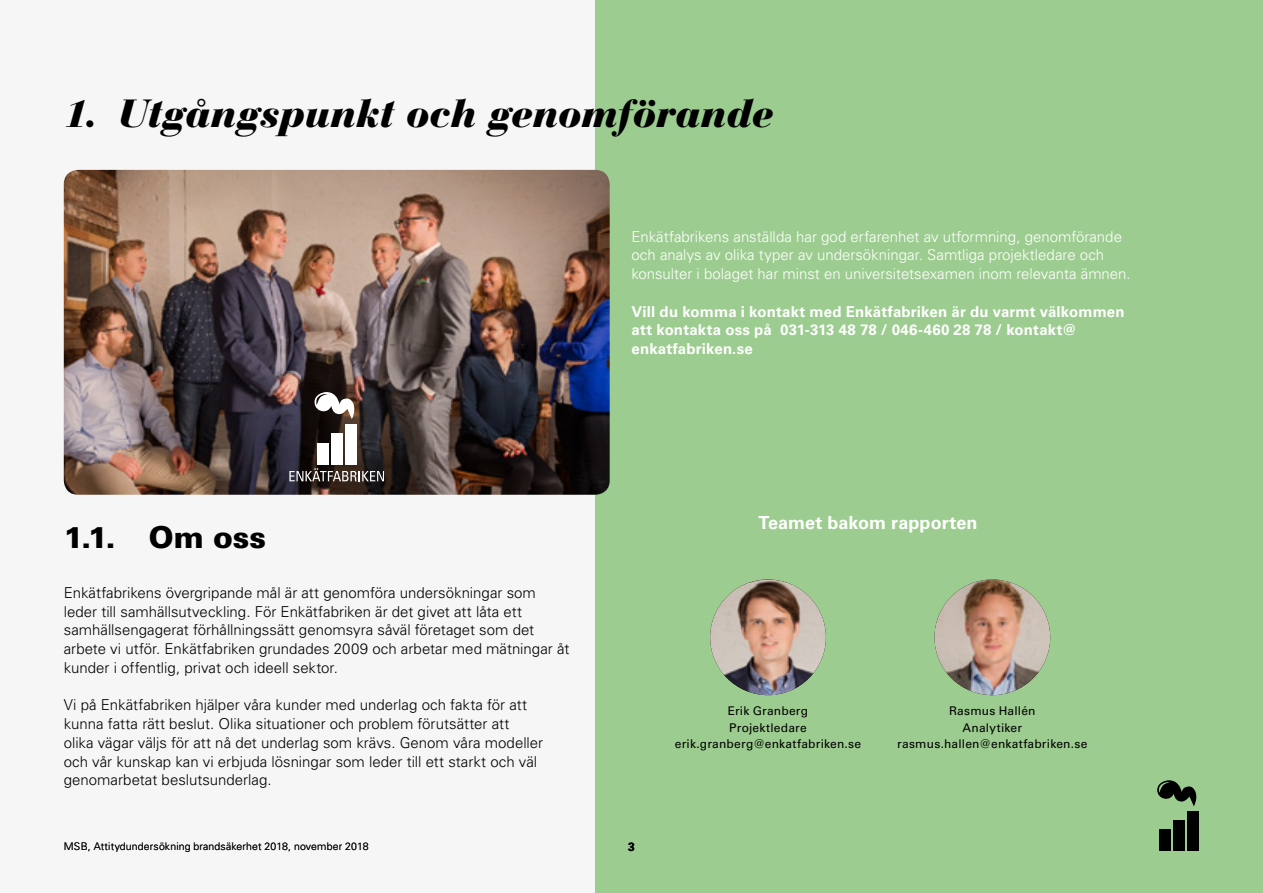
<style>
.page{position:relative;width:1263px;height:893px;background:#f6f6f6}
.page>*{position:absolute;margin:0;border:0;box-sizing:border-box;transform-origin:0 0}
.t1{font:italic 900 39px "Bauer Bodoni Std";letter-spacing:-.015em;color:#000}
.t2{font:900 30px "Univers LT Std";color:#000}
.t3{font:700 18px "Univers LT Std";color:#fff}
.t4{font:300 15px/18.8px "Univers LT Std";color:#000}
.t5{font:300 15px/18.8px "Univers LT Std";color:#fff}
.t6{font:700 15px/18.8px "Univers LT Std";letter-spacing:.01em;color:#fff}
.t7{font:12px/16.5px "Univers LT Std";letter-spacing:.015em;color:#000;text-align:center}
.t8{font:700 12px "Univers LT Std";color:#000}
.t9{font:300 10.5px "Univers LT Std";letter-spacing:.015em;color:#000}
</style>
<div class="page">
<div style="left:595px;top:0;width:668px;height:893px;background:#9dcc90"></div>
<div style="left:1159px;top:829px;width:12px;height:21px;background:#000"></div>
<div style="left:1173px;top:820px;width:12px;height:30px;background:#000"></div>
<div style="left:1187px;top:811px;width:11px;height:39px;background:#000"></div>
<svg style="left:1157px;top:780px;width:40px;height:26px"></svg>
<img style="left:64px;top:170px;width:546px;height:325px">
<svg style="left:289px;top:468px;width:95px;height:13px"></svg>
<div style="left:317px;top:443px;width:11px;height:22px;background:#fff"></div>
<div style="left:331px;top:434px;width:11px;height:31px;background:#fff"></div>
<div style="left:345px;top:424px;width:12px;height:41px;background:#fff"></div>
<svg style="left:314px;top:392px;width:44px;height:27px"></svg>
<img style="left:710px;top:579px;width:116px;height:116px;border-radius:58px">
<img style="left:934px;top:579px;width:116px;height:116px;border-radius:58px">
<h1 class="t1" style="left:64px;top:90px;width:711px">1. Utgångspunkt och genomförande</h1>
<p class="t5" style="left:631px;top:227px;width:501px">Enkätfabrikens anställda har god erfarenhet av utformning, genomförande och analys av olika typer av undersökningar. Samtliga projektledare och konsulter i bolaget har minst en universitetsexamen inom relevanta ämnen.</p>
<p class="t6" style="left:631px;top:302px;width:495px">Vill du komma i kontakt med Enkätfabriken är du varmt välkommen att kontakta oss på 031-313 48 78 / 046-460 28 78 / kontakt@ enkatfabriken.se</p>
<h2 class="t2" style="left:64px;top:518px;width:204px">1.1. Om oss</h2>
<p class="t4" style="left:64px;top:583px;width:507px">Enkätfabrikens övergripande mål är att genomföra undersökningar som leder till samhällsutveckling. För Enkätfabriken är det givet att låta ett samhällsengagerat förhållningssätt genomsyra såväl företaget som det arbete vi utför. Enkätfabriken grundades 2009 och arbetar med mätningar åt kunder i offentlig, privat och ideell sektor.</p>
<p class="t4" style="left:64px;top:696px;width:481px">Vi på Enkätfabriken hjälper våra kunder med underlag och fakta för att kunna fatta rätt beslut. Olika situationer och problem förutsätter att<br>olika vägar väljs för att nå det underlag som krävs. Genom våra modeller och vår kunskap kan vi erbjuda lösningar som leder till ett starkt och väl genomarbetat beslutsunderlag.</p>
<p class="t3" style="left:758px;top:512px;width:220px">Teamet bakom rapporten</p>
<p class="t7" style="left:675px;top:703px;width:188px">Erik Granberg<br>Projektledare erik.granberg@enkatfabriken.se</p>
<p class="t7" style="left:897px;top:703px;width:192px">Rasmus Hallén<br>Analytiker rasmus.hallen@enkatfabriken.se</p>
<p class="t9" style="left:64px;top:840px;width:306px">MSB, Attitydundersökning brandsäkerhet 2018, november 2018</p>
<p class="t8" style="left:628px;top:840px;width:8px">3</p>
</div>
